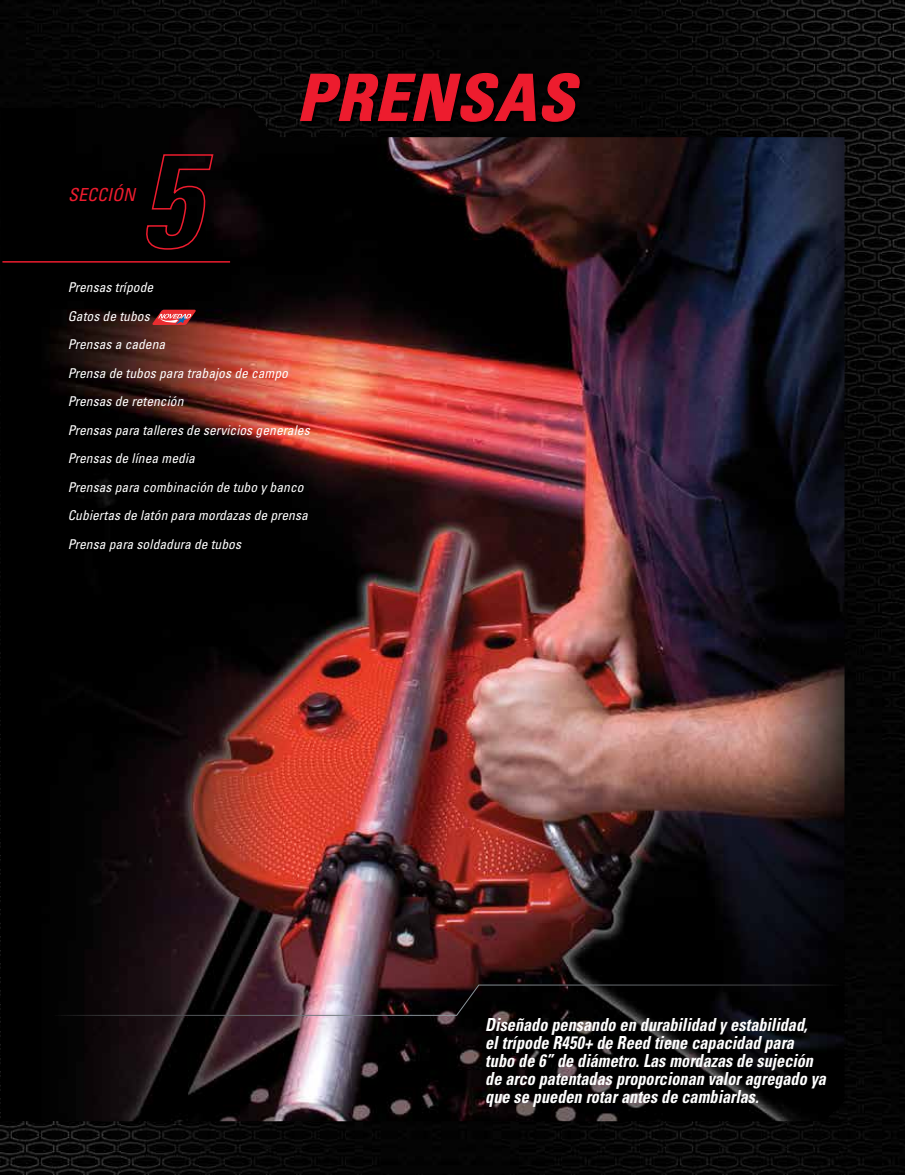
<style>
.page{position:relative;width:905px;height:1175px;background:#fff}
.page>*{position:absolute;margin:0;border:0;box-sizing:border-box;transform-origin:0 0}
.t1{font:italic 700 condensed 63.75px "Univers";color:#ed1c2e;scale:1.05 1}
.t2{font:italic 700 condensed 18px/18px "Univers";color:#fff;scale:.9 1}
.t3{font:italic condensed 18px "Univers";color:#ed1c2e}
.t4{font:italic condensed 13.5px/28.5px "Univers";letter-spacing:.005em;color:#fff}
</style>
<div class="page">
<img style="left:0;top:0;width:904px;height:1174px">
<img style="left:0;top:108px;width:844px;height:1013px">
<hr style="left:2px;top:261px;width:228px;height:1px;background:#ed1c2e">
<div style="left:301px;top:73px;width:283px;height:53px;background:#000"></div>
<svg style="left:299px;top:72px;width:282px;height:50px"></svg>
<svg style="left:144px;top:153px;width:70px;height:97px;background:#170305"></svg>
<svg style="left:54px;top:984px;width:791px;height:32px;background:#20181c"></svg>
<svg style="left:152px;top:310px;width:44px;height:15px"></svg>
<h2 class="t3" style="left:68px;top:184px;width:11px">SECCIÓN</h2>
<h1 class="t1" style="left:296px;top:59px;width:192px">PRENSAS</h1>
<p class="t4" style="left:68px;top:273px;width:244px">Prensas trípode<br>Gatos de tubos<br>Prensas a cadena<br>Prensa de tubos para trabajos de campo<br>Prensas de retención<br>Prensas para talleres de servicios generales<br>Prensas de línea media<br>Prensas para combinación de tubo y banco<br>Cubiertas de latón para mordazas de prensa<br>Prensa para soldadura de tubos</p>
<h2 class="t2" style="left:485px;top:1015px;width:380px">Diseñado pensando en durabilidad y estabilidad,<br>el trípode R450+ de Reed tiene capacidad para tubo de 6” de diámetro. Las mordazas de sujeción de arco patentadas proporcionan valor agregado ya que se pueden rotar antes de cambiarlas.</h2>
</div>
